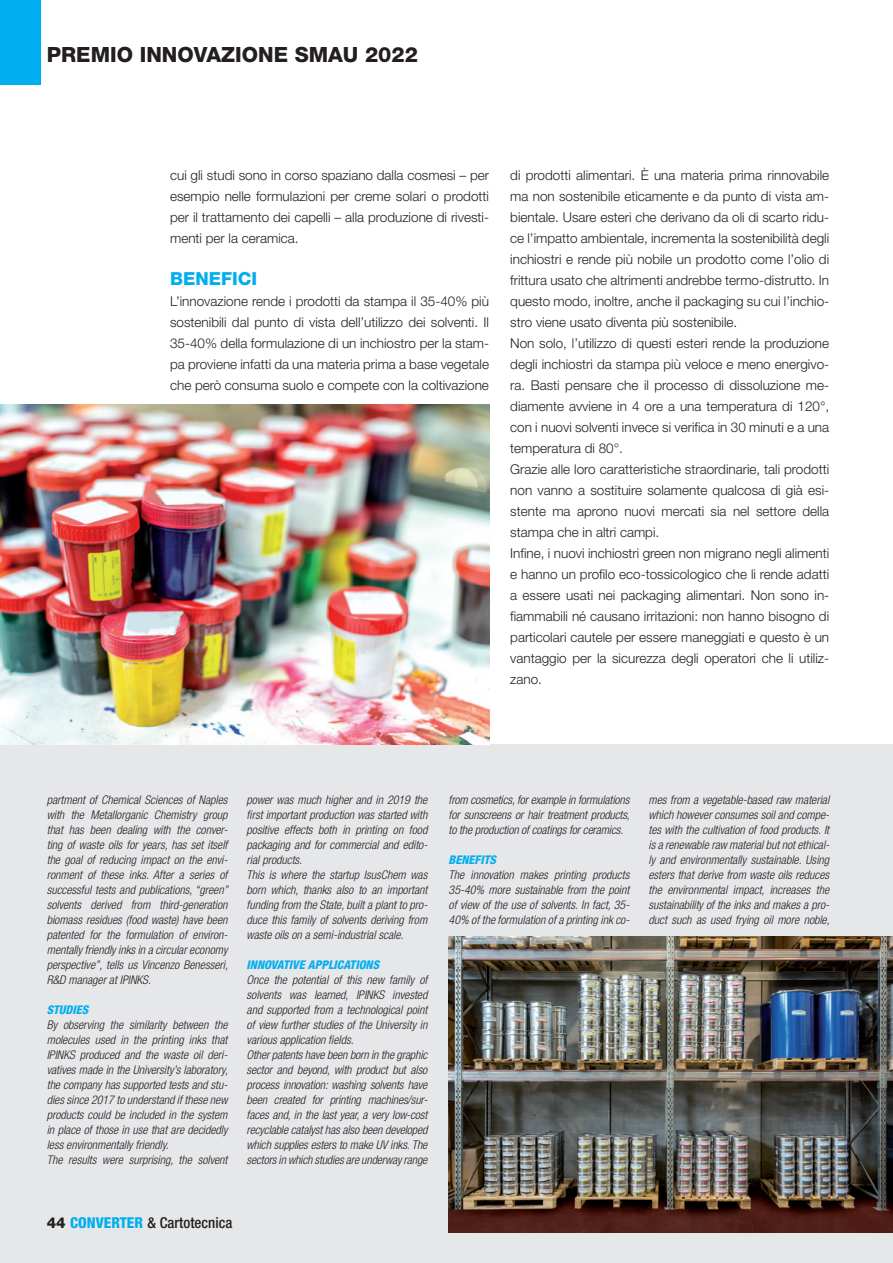
<style>
.page{position:relative;width:893px;height:1263px;background:#fff}
.page>*{position:absolute;margin:0;border:0;box-sizing:border-box;transform-origin:0 0}
.t1{font:800 21px "Helvetica Neue LT Std";color:#231f20}
.t2{font:800 18px "Helvetica Neue LT Std";color:#00aeef}
.t3{font:500 condensed 15px "Helvetica Neue LT Std";color:#231f20}
.t4{font:300 13.5px/21px "Helvetica Neue LT Std";color:#231f20;text-align:justify}
.t5{font:italic 300 condensed 12px/15px "Helvetica Neue LT Std";color:#231f20;text-align:justify}
.t6{font:italic 800 condensed 12px "Helvetica Neue LT Std";color:#00aeef}
.s1{font-weight:800;font-stretch:normal}
.s2{font-weight:800;color:#00aeef}
</style>
<div class="page">
<div style="left:0;top:744px;width:893px;height:519px;background:#e6e7e9"></div>
<div style="left:0;top:0;width:41px;height:85px;background:#00aeef"></div>
<img style="left:0;top:404px;width:489px;height:340px">
<img style="left:449px;top:936px;width:444px;height:297px">
<p class="t1" style="left:47px;top:42px;width:373px">PREMIO INNOVAZIONE SMAU 2022</p>
<p class="t4" style="left:170px;top:164px;width:320px">cui gli studi sono in corso spaziano dalla cosmesi – per esempio nelle formulazioni per creme solari o prodotti per il trattamento dei capelli – alla produzione di rivesti&shy;menti per la ceramica.</p>
<p class="t2" style="left:170px;top:268px;width:88px">BENEFICI</p>
<p class="t4" style="left:170px;top:290px;width:320px">L’innovazione rende i prodotti da stampa il 35-40% più sostenibili dal punto di vista dell’utilizzo dei solventi. Il 35-40% della formulazione di un inchiostro per la stam&shy;pa proviene infatti da una materia prima a base vegetale che però consuma suolo e compete con la coltivazione</p>
<p class="t4" style="left:510px;top:164px;width:320px">di prodotti alimentari. È una materia prima rinnovabile ma non sostenibile eticamente e da punto di vista am&shy;bientale. Usare esteri che derivano da oli di scarto ridu&shy;ce l’impatto ambientale, incrementa la sostenibilità degli inchiostri e rende più nobile un prodotto come l’olio di frittura usato che altrimenti andrebbe termo-distrutto. In questo modo, inoltre, anche il packaging su cui l’inchio&shy;stro viene usato diventa più sostenibile.</p>
<p class="t4" style="left:510px;top:332px;width:320px">Non solo, l’utilizzo di questi esteri rende la produzione degli inchiostri da stampa più veloce e meno energivo&shy;ra. Basti pensare che il processo di dissoluzione me&shy;diamente avviene in 4 ore a una temperatura di 120°, con i nuovi solventi invece si verifica in 30 minuti e a una temperatura di 80°.</p>
<p class="t4" style="left:510px;top:458px;width:320px">Grazie alle loro caratteristiche straordinarie, tali prodotti non vanno a sostituire solamente qualcosa di già esi&shy;stente ma aprono nuovi mercati sia nel settore della stampa che in altri campi.</p>
<p class="t4" style="left:510px;top:542px;width:320px">Infine, i nuovi inchiostri green non migrano negli alimenti e hanno un profilo eco-tossicologico che li rende adatti a essere usati nei packaging alimentari. Non sono in&shy;fiammabili né causano irritazioni: non hanno bisogno di particolari cautele per essere maneggiati e questo è un vantaggio per la sicurezza degli operatori che li utiliz&shy;zano.</p>
<p class="t5" style="left:47px;top:792px;width:183px">partment of Chemical Sciences of Naples with the Metallorganic Chemistry group that has been dealing with the conver&shy;ting of waste oils for years, has set itself the goal of reducing impact on the envi&shy;ronment of these inks. After a series of successful tests and publications, “green” solvents derived from third-generation biomass residues (food waste) have been patented for the formulation of environ&shy;mentally friendly inks in a circular economy perspective”, tells us Vincenzo Benesseri, R&amp;D manager at IPINKS.</p>
<p class="t6" style="left:47px;top:1002px;width:43px">STUDIES</p>
<p class="t5" style="left:47px;top:1017px;width:183px">By observing the similarity between the molecules used in the printing inks that IPINKS produced and the waste oil deri&shy;vatives made in the University’s laboratory, the company has supported tests and stu&shy;dies since 2017 to understand if these new products could be included in the system in place of those in use that are decidedly less environmentally friendly.</p>
<p class="t5" style="left:47px;top:1152px;width:182px">The results were surprising, the solvent</p>
<p class="t5" style="left:247px;top:792px;width:182px">power was much higher and in 2019 the first important production was started with positive effects both in printing on food packaging and for commercial and edito&shy;rial products.</p>
<p class="t5" style="left:247px;top:867px;width:182px">This is where the startup IsusChem was born which, thanks also to an important funding from the State, built a plant to pro&shy;duce this family of solvents deriving from waste oils on a semi-industrial scale.</p>
<p class="t6" style="left:247px;top:957px;width:134px">INNOVATIVE APPLICATIONS</p>
<p class="t5" style="left:247px;top:972px;width:182px">Once the potential of this new family of solvents was learned, IPINKS invested and supported from a technological point of view further studies of the University in various application fields.</p>
<p class="t5" style="left:247px;top:1047px;width:182px">Other patents have been born in the graphic sector and beyond, with product but also process innovation: washing solvents have been created for printing machines/sur&shy;faces and, in the last year, a very low-cost recyclable catalyst has also been developed which supplies esters to make UV inks. The sectors in which studies are underway range</p>
<p class="t5" style="left:449px;top:792px;width:183px">from cosmetics, for example in formulations for sunscreens or hair treatment products, to the production of coatings for ceramics.</p>
<p class="t6" style="left:449px;top:852px;width:49px">BENEFITS</p>
<p class="t5" style="left:449px;top:867px;width:182px">The innovation makes printing products 35-40% more sustainable from the point of view of the use of solvents. In fact, 35- 40% of the formulation of a printing ink co-</p>
<p class="t5" style="left:648px;top:792px;width:183px">mes from a vegetable-based raw material which however consumes soil and compe&shy;tes with the cultivation of food products. It is a renewable raw material but not ethical&shy;ly and environmentally sustainable. Using esters that derive from waste oils reduces the environmental impact, increases the sustainability of the inks and makes a pro&shy;duct such as used frying oil more noble,</p>
<p class="t3" style="left:47px;top:1214px;width:187px"><span class="s1">44</span> <span class="s2">CONVERTER</span> &amp; Cartotecnica</p>
</div>
